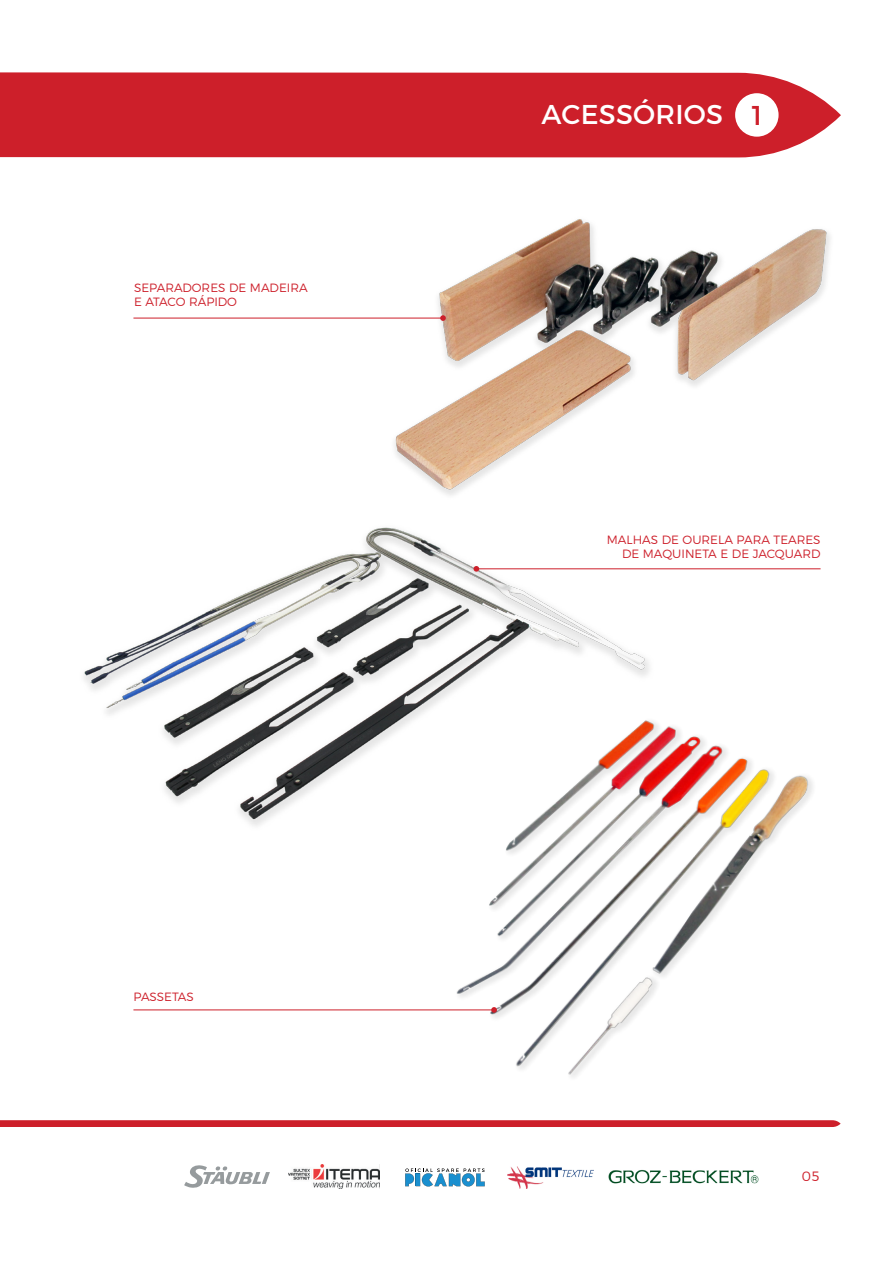
<style>
.page{position:relative;width:893px;height:1263px;background:#fff}
.page>*{position:absolute;margin:0;border:0;box-sizing:border-box;transform-origin:0 0}
.t1{font:27.15px "Montserrat";letter-spacing:.01em;color:#fff}
.t2{font:300 13.5px "Montserrat";color:#cd1f2a}
.t3{font:300 12px/14.4px "Montserrat";color:#cd1f2a}
.s1{color:#cd1f2a}
</style>
<div class="page">
<img style="left:419px;top:736px;width:394px;height:341px">
<img style="left:84px;top:527px;width:606px;height:344px">
<img style="left:358px;top:219px;width:472px;height:277px">
<svg style="left:0;top:1120px;width:841px;height:7px;background:#ce2631"></svg>
<hr style="left:133px;top:318px;width:310px;height:1px;background:#cd1f2a">
<svg style="left:440px;top:315px;width:6px;height:6px"></svg>
<hr style="left:133px;top:1009px;width:361px;height:1px;background:#cd1f2a">
<svg style="left:491px;top:1007px;width:6px;height:6px"></svg>
<hr style="left:476px;top:568px;width:345px;height:1px;background:#cd1f2a">
<svg style="left:474px;top:566px;width:5px;height:6px"></svg>
<div style="left:0;top:72px;width:841px;height:85px;background:#cd1f2a"></div>
<div style="left:735px;top:93px;width:44px;height:44px;background:#fff;border-radius:50%"></div>
<img style="left:289px;top:1164px;width:90px;height:24px">
<img style="left:508px;top:1167px;width:86px;height:21px">
<img style="left:608px;top:1170px;width:151px;height:14px">
<svg style="left:184px;top:1165px;width:86px;height:23px"></svg>
<svg style="left:405px;top:1168px;width:80px;height:18px"></svg>
<p class="t3" style="left:134px;top:279px;width:175px">SEPARADORES DE MADEIRA<br>E ATACO RÁPIDO</p>
<p class="t3" style="left:133px;top:988px;width:62px">PASSETAS</p>
<h1 class="t1" style="left:542px;top:93px;width:222px">ACESSÓRIOS <span class="s1">1</span></h1>
<p class="t3" style="left:607px;top:532px;width:215px;text-align:right">MALHAS DE OURELA PARA TEARES<br>DE MAQUINETA E DE JACQUARD</p>
<p class="t2" style="left:802px;top:1166px;width:19px">05</p>
</div>
